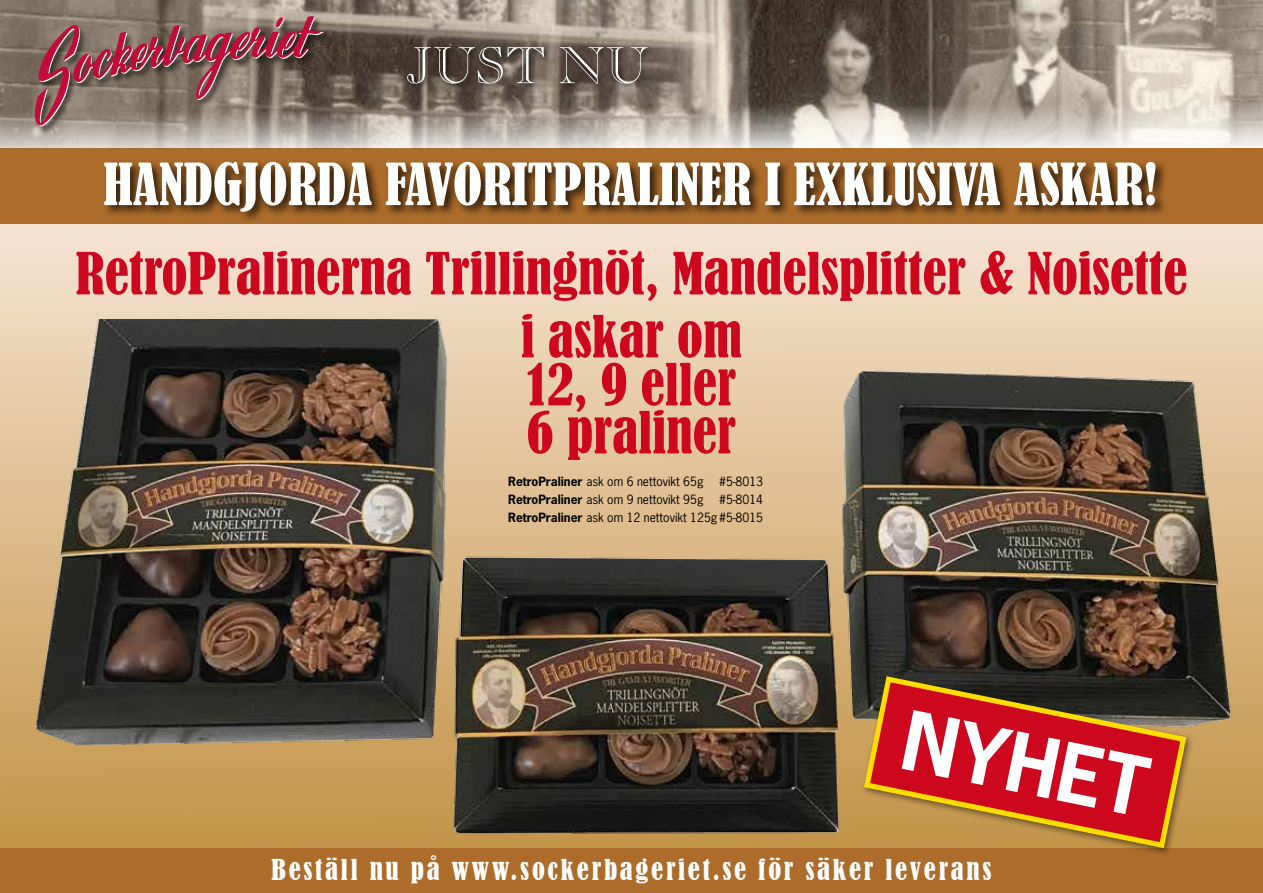
<style>
.page{position:relative;width:1263px;height:893px;background:#fff}
.page>*{position:absolute;margin:0;border:0;box-sizing:border-box;transform-origin:0 0}
.t1{font:700 76.8px "News Gothic Std";color:#fff}
.t2{font:condensed 54px/63px "Bernard";color:#cd071e;text-align:center}
.t3{font:condensed 54px "Bernard";color:#fff}
.t4{font:51px "Caslon Open Face";color:#fff}
.t5{font:condensed 27px "Bernard";letter-spacing:.1em;color:#fff}
.t6{font:12px/18px "News Gothic Std";color:#000;text-align:right}
.s1{font-weight:700}
</style>
<div class="page">
<div style="left:0;top:224px;width:1263px;height:624px;background:linear-gradient(to bottom,#f6e2d2,#c29446)"></div>
<img style="left:23px;top:320px;width:1215px;height:528px">
<div style="left:0;top:149px;width:1263px;height:75px;background:#ad6c2a"></div>
<div style="left:0;top:848px;width:1263px;height:45px;background:#ad6c2a"></div>
<img style="left:0;top:0;width:1263px;height:149px">
<div style="left:34px;top:16px;width:298px;height:119px;background:#000;opacity:.5"></div>
<svg style="left:30px;top:16px;width:294px;height:112px;background:#8d6763"></svg>
<div style="left:405px;top:45px;width:249px;height:45px;background:#000;opacity:.75"></div>
<div style="left:101px;top:159px;width:1066px;height:65px;background:#000;opacity:.75"></div>
<div style="left:860px;top:672px;width:335px;height:184px;background:#000;opacity:.5"></div>
<svg style="left:861px;top:673px;width:328px;height:178px;background:#ae3a26"></svg>
<h3 class="t4" style="left:406px;top:35px;width:243px">JUST NU</h3>
<h2 class="t3" style="left:103px;top:153px;width:1056px">HANDGJORDA FAVORITPRALINER I EXKLUSIVA ASKAR!</h2>
<h2 class="t2" style="left:75px;top:243px;width:1113px">RetroPralinerna Trillingnöt, Mandelsplitter &amp; Noisette i askar om</h2>
<h2 class="t2" style="left:527px;top:361px;width:211px;line-height:48px;text-align:left">12, 9 eller<br>6 praliner</h2>
<p class="t6" style="left:508px;top:472px;width:197px"><span class="s1">RetroPraliner</span> ask om 6 nettovikt 65g</p>
<p class="t6" style="left:719px;top:472px;width:45px">#5-8013</p>
<p class="t6" style="left:508px;top:490px;width:197px"><span class="s1">RetroPraliner</span> ask om 9 nettovikt 95g</p>
<p class="t6" style="left:508px;top:490px;width:256px">#5-8014<br><span class="s1">RetroPraliner</span> ask om 12 nettovikt 125g#5-8015</p>
<h1 class="t1" style="left:914px;top:689px;width:250px;rotate:12deg">NYHET</h1>
<h3 class="t5" style="left:271px;top:853px;width:721px">Beställ nu på www.sockerbageriet.se för säker leverans</h3>
</div>
